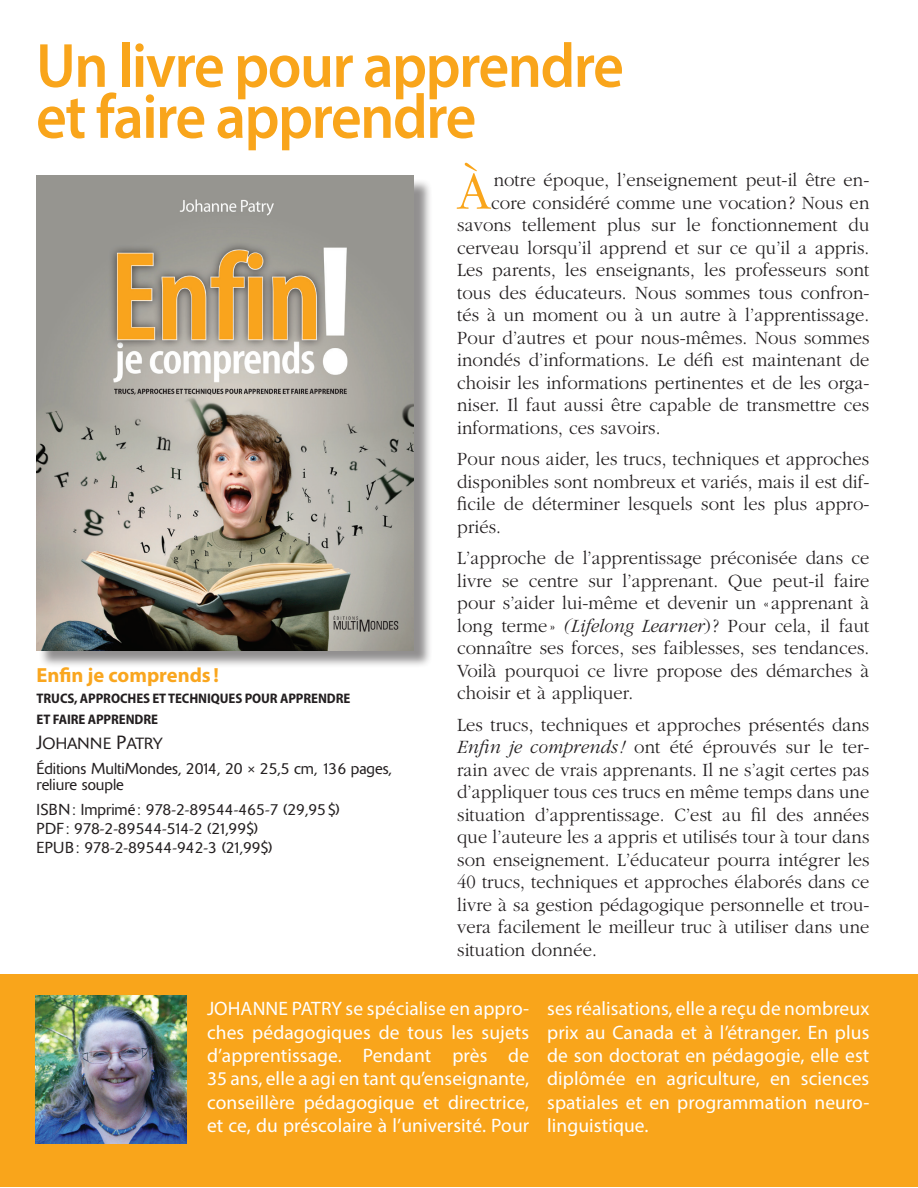
<style>
.page{position:relative;width:918px;height:1188px;background:#fff}
.page>*{position:absolute;margin:0;border:0;box-sizing:border-box;transform-origin:0 0}
.t1{font:600 63px/51px "Myriad Pro";letter-spacing:-.025em;color:#f9a51b;scale:.95 1}
.t2{font:300 55.65px "Garamond";color:#f9a51b;scale:.95 1}
.t3{font:700 20.55px "Myriad Pro";color:#f9a61f}
.t4{font:300 19.5px/22.5px "Garamond";letter-spacing:.005em;color:#231f20;text-align:justify;scale:.95 1}
.t5{font:19.5px/23.4px "Myriad Pro";letter-spacing:.005em;color:#fff;text-align:justify}
.t6{font:16.05px "Delta Light SC850";color:#231f20}
.t7{font:300 15.75px/18.9px "Delta";color:#231f20}
.t8{font:700 semi-condensed 13.8px/20.9px "Myriad Pro";letter-spacing:-.005em;color:#231f20}
.s1{font-size:18.9px}
.s2{font-style:italic}
</style>
<div class="page">
<div style="left:38px;top:178px;width:394px;height:491px;background:#231f20;opacity:.5"></div>
<img style="left:36px;top:176px;width:378px;height:474px">
<div style="left:0;top:974px;width:918px;height:213px;background:#f9a51b"></div>
<img style="left:35px;top:995px;width:151px;height:148px">
<h1 class="t1" style="left:36px;top:39px;width:620px">Un livre pour apprendre et faire apprendre</h1>
<p class="t3" style="left:36px;top:662px;width:184px">Enfin je comprends !</p>
<p class="t8" style="left:37px;top:688px;width:315px">TRUCS, APPROCHES ET TECHNIQUES POUR APPRENDRE<br>ET FAIRE APPRENDRE</p>
<p class="t6" style="left:36px;top:734px;width:128px"><span class="s1">J</span>OHANNE <span class="s1">P</span>ATRY</p>
<p class="t7" style="left:36px;top:761px;width:357px;line-height:15.8px">Éditions MultiMondes, 2014, 20 × 25,5 cm, 136 pages, reliure souple</p>
<p class="t7" style="left:36px;top:801px;width:305px">ISBN: Imprimé : 978-2-89544-465-7 (29,95$)<br>PDF : 978-2-89544-514-2 (21,99$)<br>EPUB: 978-2-89544-942-3 (21,99$)</p>
<h2 class="t2" style="left:457px;top:162px;width:37px">À</h2>
<p class="t4" style="left:494px;top:169px;width:397px">notre époque, l’enseignement peut-il être en-</p>
<p class="t4" style="left:491px;top:192px;width:400px">core considéré comme une vocation? Nous en</p>
<p class="t4" style="left:457px;top:214px;width:435px">savons tellement plus sur le fonctionnement du</p>
<p class="t4" style="left:457px;top:237px;width:435px">cerveau lorsqu’il apprend et sur ce qu’il a appris.</p>
<p class="t4" style="left:457px;top:259px;width:435px">Les parents, les enseignants, les professeurs sont</p>
<p class="t4" style="left:457px;top:282px;width:435px">tous des éducateurs. Nous sommes tous confron-</p>
<p class="t4" style="left:457px;top:304px;width:435px">tés à un moment ou à un autre à l’apprentissage.</p>
<p class="t4" style="left:457px;top:327px;width:435px">Pour d’autres et pour nous-mêmes. Nous sommes</p>
<p class="t4" style="left:457px;top:349px;width:435px">inondés d’informations. Le défi est maintenant de</p>
<p class="t4" style="left:457px;top:372px;width:435px">choisir les informations pertinentes et de les orga-</p>
<p class="t4" style="left:457px;top:394px;width:435px">niser. Il faut aussi être capable de transmettre ces</p>
<p class="t4" style="left:457px;top:417px;width:216px">informations, ces savoirs.</p>
<p class="t4" style="left:457px;top:448px;width:435px">Pour nous aider, les trucs, techniques et approches disponibles sont nombreux et variés, mais il est dif&shy;ficile de déterminer lesquels sont les plus appro&shy;priés.</p>
<p class="t4" style="left:457px;top:547px;width:435px">L’approche de l’apprentissage préconisée dans ce livre se centre sur l’apprenant. Que peut-il faire pour s’aider lui-même et devenir un « apprenant à long terme » <span class="s2">(Lifelong Learner</span>)? Pour cela, il faut connaître ses forces, ses faiblesses, ses tendances.<br>Voilà pourquoi ce livre propose des démarches à choisir et à appliquer.</p>
<p class="t4" style="left:457px;top:714px;width:435px">Les trucs, techniques et approches présentés dans <span class="s2">Enfin je comprends!</span> ont été éprouvés sur le ter&shy;rain avec de vrais apprenants. Il ne s’agit certes pas d’appliquer tous ces trucs en même temps dans une situation d’apprentissage. C’est au fil des années que l’auteure les a appris et utilisés tour à tour dans son enseignement. L’éducateur pourra intégrer les 40 trucs, techniques et approches élaborés dans ce livre à sa gestion pédagogique personnelle et trou&shy;vera facilement le meilleur truc à utiliser dans une situation donnée.</p>
<p class="t5" style="left:207px;top:997px;width:324px">JOHANNE PATRY se spécialise en appro&shy;ches pédagogiques de tous les sujets d’apprentissage. Pendant près de 35 ans, elle a agi en tant qu’enseignante, conseillère pédagogique et directrice, et ce, du préscolaire à l’université. Pour</p>
<p class="t5" style="left:547px;top:997px;width:324px">ses réalisations, elle a reçu de nombreux prix au Canada et à l’étranger. En plus de son doctorat en pédagogie, elle est diplômée en agriculture, en sciences spatiales et en programmation neuro&shy;linguistique.</p>
</div>
